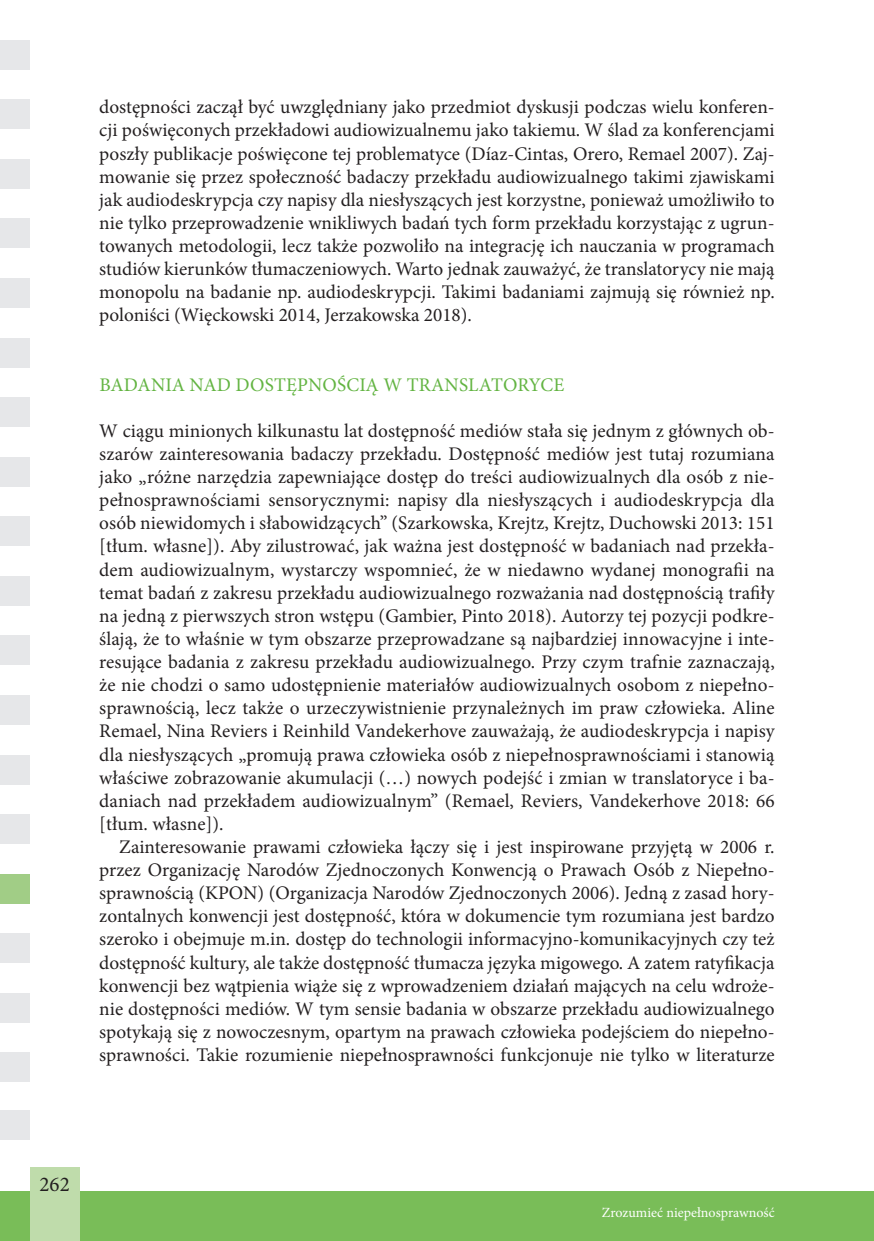
<style>
.page{position:relative;width:874px;height:1241px;background:#fff}
.page>*{position:absolute;margin:0;border:0;box-sizing:border-box;transform-origin:0 0}
.t1{font:21px "Minion Pro";color:#231f20}
.wciety{font:19.25px/23.1px "Minion Pro";color:#231f20;text-align:justify}
.pierwszy_-_bez_wciec{font:19.25px/23.1px "Minion Pro";letter-spacing:.005em;color:#231f20;text-align:justify}
.srodtytul{font:19.25px "Minion Pro";letter-spacing:.01em;color:#63b442}
.t2{font:14px "Minion Pro";color:#fff}
</style>
<div class="page">
<div style="left:0;top:159px;width:30px;height:30px;background:#e6e7e9"></div>
<div style="left:0;top:99px;width:30px;height:30px;background:#e6e7e9"></div>
<div style="left:0;top:218px;width:30px;height:30px;background:#e6e7e9"></div>
<div style="left:0;top:337px;width:30px;height:30px;background:#e6e7e9"></div>
<div style="left:0;top:278px;width:30px;height:30px;background:#e6e7e9"></div>
<div style="left:0;top:397px;width:30px;height:30px;background:#e6e7e9"></div>
<div style="left:0;top:516px;width:30px;height:30px;background:#e6e7e9"></div>
<div style="left:0;top:456px;width:30px;height:30px;background:#e6e7e9"></div>
<div style="left:0;top:576px;width:30px;height:29px;background:#e6e7e9"></div>
<div style="left:0;top:695px;width:30px;height:29px;background:#e6e7e9"></div>
<div style="left:0;top:635px;width:30px;height:30px;background:#e6e7e9"></div>
<div style="left:0;top:754px;width:30px;height:30px;background:#e6e7e9"></div>
<div style="left:0;top:814px;width:30px;height:29px;background:#e6e7e9"></div>
<div style="left:0;top:933px;width:30px;height:29px;background:#e6e7e9"></div>
<div style="left:0;top:1052px;width:30px;height:30px;background:#e6e7e9"></div>
<div style="left:0;top:992px;width:30px;height:30px;background:#e6e7e9"></div>
<div style="left:0;top:1191px;width:873px;height:49px;background:#79bd58"></div>
<div style="left:30px;top:1167px;width:49px;height:73px;background:#bfdcab"></div>
<div style="left:0;top:40px;width:30px;height:30px;background:#e6e7e9"></div>
<div style="left:0;top:1109px;width:30px;height:30px;background:#e6e7e9"></div>
<div style="left:0;top:873px;width:30px;height:30px;background:#a1cd86"></div>
<p class="wciety" style="left:99px;top:96px;width:676px">dostępności zaczął być uwzględniany jako przedmiot dyskusji podczas wielu konferen&shy;cji poświęconych przekładowi audiowizualnemu jako takiemu. W ślad za konferencjami poszły publikacje poświęcone tej problematyce (Díaz-Cintas, Orero, Remael 2007). Zaj&shy;mowanie się przez społeczność badaczy przekładu audiowizualnego takimi zjawiskami jak audiodeskrypcja czy napisy dla niesłyszących jest korzystne, ponieważ umożliwiło to nie tylko przeprowadzenie wnikliwych badań tych form przekładu korzystając z ugrun&shy;towanych metodologii, lecz także pozwoliło na integrację ich nauczania w programach studiów kierunków tłumaczeniowych. Warto jednak zauważyć, że translatorycy nie mają monopolu na badanie np. audiodeskrypcji. Takimi badaniami zajmują się również np. poloniści (Więckowski 2014, Jerzakowska 2018).</p>
<p class="srodtytul" style="left:99px;top:371px;width:466px">BADANIA NAD DOSTĘPNOŚCIĄ W TRANSLATORYCE</p>
<p class="pierwszy_-_bez_wciec" style="left:99px;top:419px;width:676px">W ciągu minionych kilkunastu lat dostępność mediów stała się jednym z głównych ob&shy;szarów zainteresowania badaczy przekładu. Dostępność mediów jest tutaj rozumiana jako „różne narzędzia zapewniające dostęp do treści audiowizualnych dla osób z nie&shy;pełnosprawnościami sensorycznymi: napisy dla niesłyszących i audiodeskrypcja dla osób niewidomych i słabowidzących” (Szarkowska, Krejtz, Krejtz, Duchowski 2013: 151 [tłum. własne]). Aby zilustrować, jak ważna jest dostępność w badaniach nad przekła&shy;dem audiowizualnym, wystarczy wspomnieć, że w niedawno wydanej monografii na temat badań z zakresu przekładu audiowizualnego rozważania nad dostępnością trafiły na jedną z pierwszych stron wstępu (Gambier, Pinto 2018). Autorzy tej pozycji podkre&shy;ślają, że to właśnie w tym obszarze przeprowadzane są najbardziej innowacyjne i inte&shy;resujące badania z zakresu przekładu audiowizualnego. Przy czym trafnie zaznaczają, że nie chodzi o samo udostępnienie materiałów audiowizualnych osobom z niepełno&shy;sprawnością, lecz także o urzeczywistnienie przynależnych im praw człowieka. Aline Remael, Nina Reviers i Reinhild Vandekerhove zauważają, że audiodeskrypcja i napisy dla niesłyszących „promują prawa człowieka osób z niepełnosprawnościami i stanowią właściwe zobrazowanie akumulacji (…) nowych podejść i zmian w translatoryce i ba&shy;daniach nad przekładem audiowizualnym” (Remael, Reviers, Vandekerhove 2018: 66 [tłum. własne]).</p>
<p class="wciety" style="left:99px;top:835px;width:676px;text-indent:20px">Zainteresowanie prawami człowieka łączy się i jest inspirowane przyjętą w 2006 r. przez Organizację Narodów Zjednoczonych Konwencją o Prawach Osób z Niepełno&shy;sprawnością (KPON) (Organizacja Narodów Zjednoczonych 2006). Jedną z zasad hory&shy;zontalnych konwencji jest dostępność, która w dokumencie tym rozumiana jest bardzo szeroko i obejmuje m.in. dostęp do technologii informacyjno-komunikacyjnych czy też dostępność kultury, ale także dostępność tłumacza języka migowego. A zatem ratyfikacja konwencji bez wątpienia wiąże się z wprowadzeniem działań mających na celu wdroże&shy;nie dostępności mediów. W tym sensie badania w obszarze przekładu audiowizualnego spotykają się z nowoczesnym, opartym na prawach człowieka podejściem do niepełno&shy;sprawności. Takie rozumienie niepełnosprawności funkcjonuje nie tylko w literaturze</p>
<p class="t1" style="left:39px;top:1170px;width:32px">262</p>
<p class="t2" style="left:601px;top:1202px;width:174px">Zrozumieć niepełnosprawność</p>
</div>
